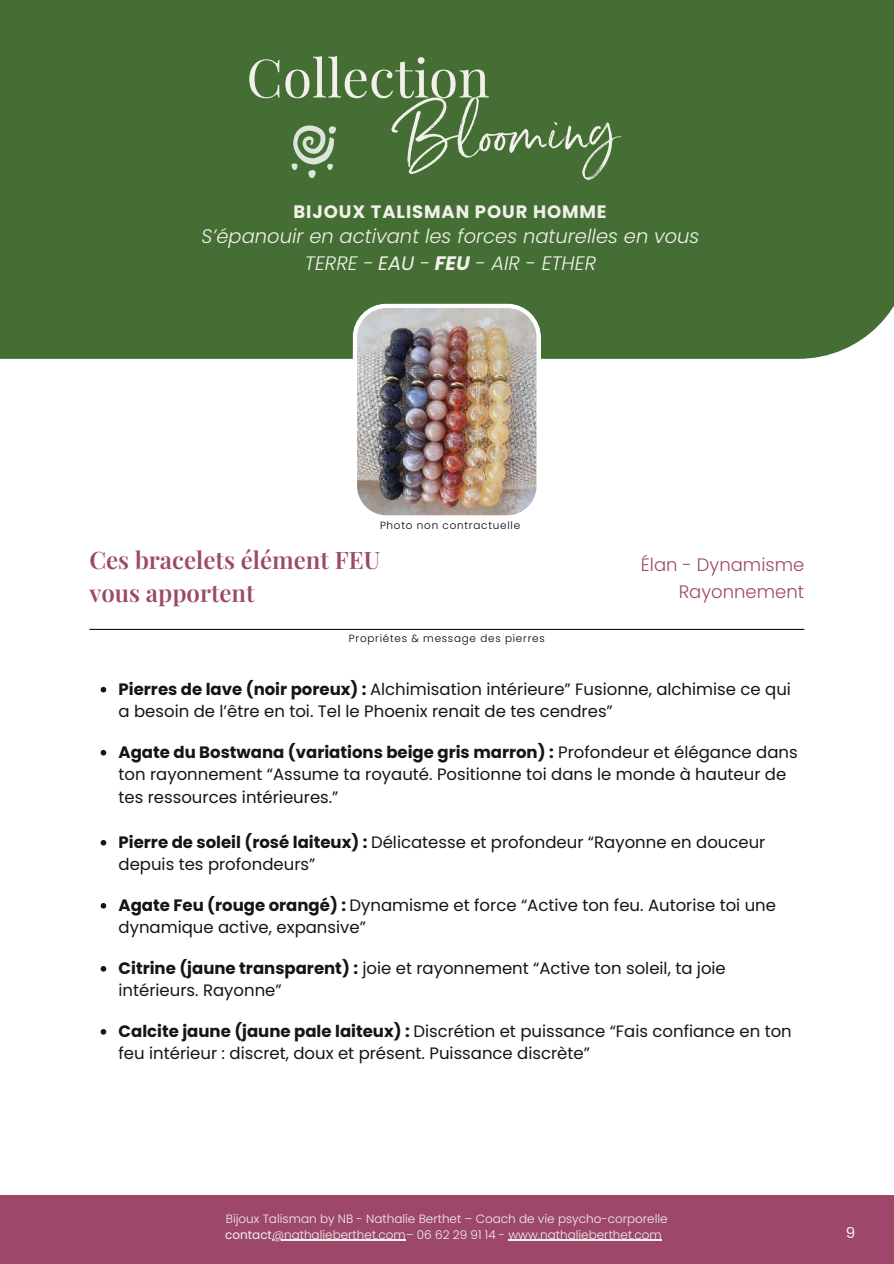
<style>
.page{position:relative;width:894px;height:1264px;background:#fff}
.page>*{position:absolute;margin:0;border:0;box-sizing:border-box;transform-origin:0 0}
.t1{font:74.85px "Serendipity";color:#f1f1ea}
.t2{font:52.95px "Playfair Display";color:#f1f1ea}
.t3{font:600 24px/32.7px "Playfair Display";color:#9d486b}
.t4{font:italic 300 19.5px/27px "Poppins";color:#f1f1ea;text-align:center}
.t5{font:300 18px/27px "Poppins";color:#9d486b;text-align:right}
.t6{font:700 18px "Poppins";letter-spacing:.05em;color:#f1f1ea}
.t7{font:16.5px/22.5px "Poppins";color:#141613}
.t8{font:15px "Poppins";color:#f1f1ea}
.t9{font:300 12px/16px "Poppins";color:#f1f1ea}
.t10{font:300 10.35px "Poppins";letter-spacing:.07em;color:#000}
.s1{font-weight:400}
.s2{font-weight:700}
</style>
<div class="page">
<div style="left:0;top:1195px;width:893px;height:68px;background:#9d486b"></div>
<div style="left:0;top:0;width:893px;height:359px;background:#446e34"></div>
<img style="left:352px;top:303px;width:188px;height:213px">
<svg style="left:101px;top:687px;width:5px;height:5px"></svg>
<svg style="left:101px;top:750px;width:5px;height:5px"></svg>
<svg style="left:101px;top:840px;width:5px;height:5px"></svg>
<svg style="left:101px;top:903px;width:5px;height:5px"></svg>
<svg style="left:101px;top:966px;width:5px;height:5px"></svg>
<svg style="left:101px;top:1029px;width:5px;height:5px"></svg>
<hr style="left:272px;top:1239px;width:133px;height:1px;background:#f1f1ea">
<hr style="left:508px;top:1239px;width:153px;height:1px;background:#f1f1ea">
<hr style="left:89px;top:629px;width:715px;height:1px;background:#141613">
<svg style="left:291px;top:125px;width:45px;height:53px"></svg>
<h2 class="t2" style="left:246px;top:40px;width:245px">Collection</h2>
<h1 class="t1" style="left:392px;top:96px;width:223px;rotate:-3deg">Blooming</h1>
<p class="t6" style="left:293px;top:199px;width:314px">BIJOUX TALISMAN POUR HOMME</p>
<p class="t4" style="left:201px;top:223px;width:499px">S’épanouir en activant les forces naturelles en vous<br>TERRE - <span class="s1">EAU</span> - <span class="s2">FEU</span> - AIR - ETHER</p>
<p class="t10" style="left:380px;top:518px;width:142px">Photo non contractuelle</p>
<h3 class="t3" style="left:89px;top:543px;width:292px">Ces bracelets élément FEU vous apportent</h3>
<p class="t5" style="left:640px;top:551px;width:165px">Élan - Dynamisme<br>Rayonnement</p>
<p class="t10" style="left:349px;top:631px;width:197px">Propriétes &amp; message des pierres</p>
<p class="t7" style="left:118px;top:677px;width:673px"><span class="s2">Pierres de lave (noir poreux) :</span> Alchimisation intérieure” Fusionne, alchimise ce qui a besoin de l’être en toi. Tel le Phoenix renait de tes cendres”</p>
<p class="t7" style="left:118px;top:740px;width:680px"><span class="s2">Agate du Bostwana (variations beige gris marron) :</span> Profondeur et élégance dans ton rayonnement “Assume ta royauté. Positionne toi dans le monde à hauteur de tes ressources intérieures.”</p>
<p class="t7" style="left:118px;top:830px;width:648px"><span class="s2">Pierre de soleil (rosé laiteux) :</span> Délicatesse et profondeur “Rayonne en douceur depuis tes profondeurs”</p>
<p class="t7" style="left:118px;top:893px;width:659px"><span class="s2">Agate Feu (rouge orangé) :</span> Dynamisme et force “Active ton feu. Autorise toi une dynamique active, expansive”</p>
<p class="t7" style="left:118px;top:956px;width:608px"><span class="s2">Citrine (jaune transparent) :</span> joie et rayonnement “Active ton soleil, ta joie intérieurs. Rayonne”</p>
<p class="t7" style="left:118px;top:1019px;width:674px"><span class="s2">Calcite jaune (jaune pale laiteux) :</span> Discrétion et puissance “Fais confiance en ton feu intérieur : discret, doux et présent. Puissance discrète”</p>
<p class="t9" style="left:225px;top:1210px;width:444px">Bijoux Talisman by NB - Nathalie Berthet – Coach de vie psycho-corporelle <span class="s1">contact</span>@nathalieberthet.com– 06 62 29 91 14 - www.nathalieberthet.com</p>
<p class="t8" style="left:845px;top:1222px;width:11px">9</p>
</div>
